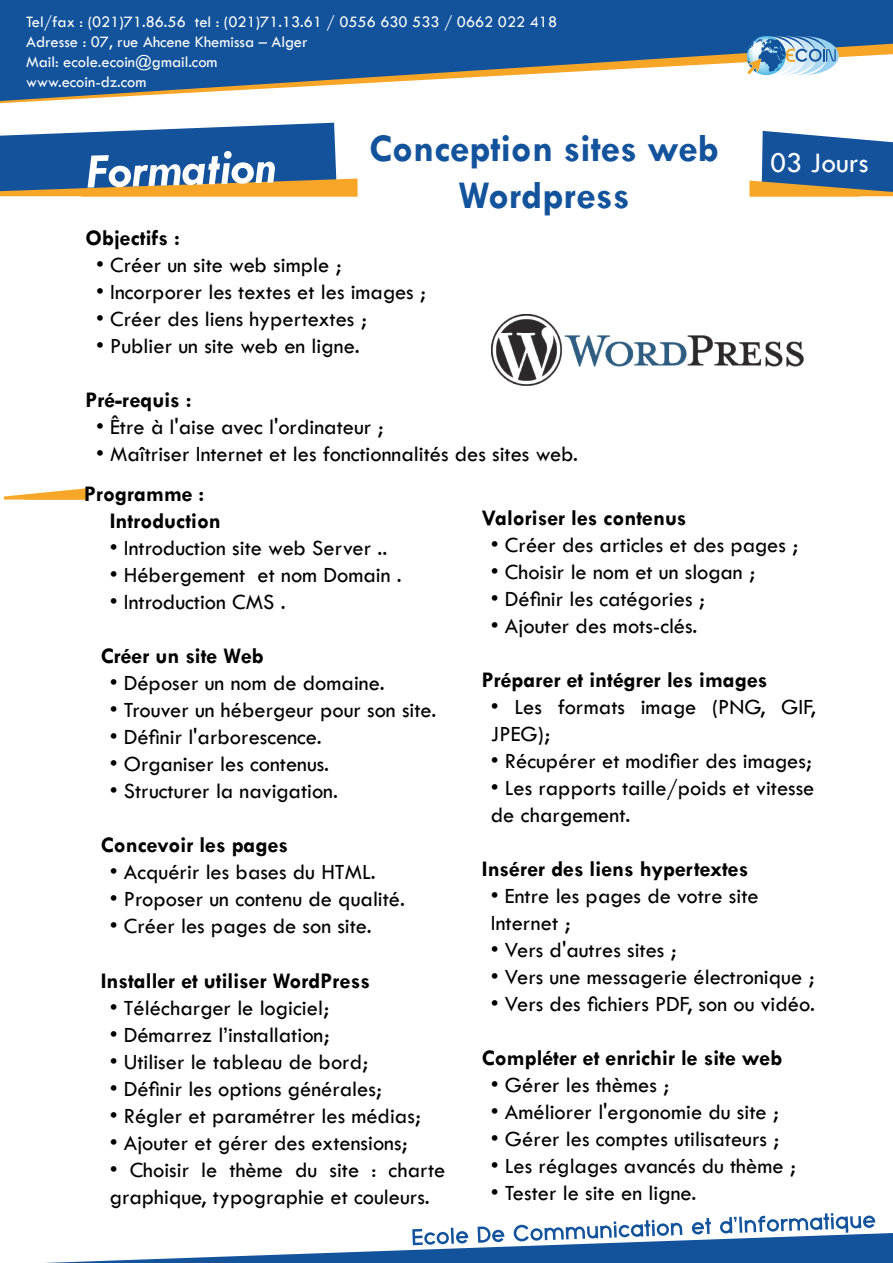
<style>
.page{position:relative;width:893px;height:1263px;background:#fff}
.page>*{position:absolute;margin:0;border:0;box-sizing:border-box;transform-origin:0 0}
.t1{font:italic 700 49.8px "Tw Cen";color:#fff}
.t2{font:700 39.6px/47.5px "Tw Cen";color:#13539c;text-align:center}
.t3{font:29.25px "Tw Cen";color:#fff}
.t4{font:22.5px "Tw Cen";color:#000}
.t5{font:700 22.5px "Tw Cen";color:#000}
.t6{font:22.5px "Tw Cen";color:#000100}
.t7{font:700 22.5px "Tw Cen";color:#000100}
.t8{font:16.5px/19.8px "Tw Cen";color:#fff}
</style>
<div class="page">
<svg style="left:0;top:0;width:893px;height:101px;fill:#13539c"></svg>
<svg style="left:747px;top:36px;width:92px;height:39px;background:#8eb3cf"></svg>
<svg style="left:44px;top:1213px;width:849px;height:50px"></svg>
<svg style="left:4px;top:488px;width:83px;height:12px"></svg>
<img style="left:491px;top:315px;width:312px;height:70px">
<svg style="left:0;top:123px;width:358px;height:74px;background:#567696"></svg>
<svg style="left:749px;top:131px;width:144px;height:66px;background:#5c7a99"></svg>
<p class="t8" style="left:26px;top:12px;width:533px">Tel/fax : (021)71.86.56 tel : (021)71.13.61 / 0556 630 533 / 0662 022 418<br>Adresse : 07, rue Ahcene Khemissa – Alger<br>Mail: ecole.ecoin@gmail.com<br>www.ecoin-dz.com</p>
<h2 class="t2" style="left:369px;top:123px;width:351px">Conception sites web<br>Wordpress</h2>
<h1 class="t1" style="left:85px;top:143px;width:191px;rotate:-2deg">Formation</h1>
<h3 class="t3" style="left:770px;top:145px;width:100px">03 Jours</h3>
<p class="t7" style="left:86px;top:224px;width:96px">Objectifs :</p>
<p class="t4" style="left:96px;top:251px;width:247px">• Créer un site web simple ;</p>
<p class="t4" style="left:96px;top:278px;width:332px">• Incorporer les textes et les images ;</p>
<p class="t4" style="left:96px;top:305px;width:272px">• Créer des liens hypertextes ;</p>
<p class="t4" style="left:96px;top:332px;width:265px">• Publier un site web en ligne.</p>
<p class="t7" style="left:86px;top:386px;width:108px">Pré-requis :</p>
<p class="t4" style="left:96px;top:413px;width:289px">• Être à l'aise avec l'ordinateur ;</p>
<p class="t4" style="left:96px;top:440px;width:483px">• Maîtriser Internet et les fonctionnalités des sites web.</p>
<p class="t5" style="left:84px;top:481px;width:122px">Programme :</p>
<p class="t7" style="left:110px;top:508px;width:113px">Introduction</p>
<p class="t4" style="left:110px;top:535px;width:279px">• Introduction site web Server ..</p>
<p class="t4" style="left:110px;top:562px;width:294px">• Hébergement et nom Domain .</p>
<p class="t4" style="left:110px;top:589px;width:177px">• Introduction CMS .</p>
<p class="t5" style="left:101px;top:643px;width:165px">Créer un site Web</p>
<p class="t4" style="left:110px;top:670px;width:277px">• Déposer un nom de domaine.</p>
<p class="t4" style="left:110px;top:697px;width:328px">• Trouver un hébergeur pour son site.</p>
<p class="t4" style="left:110px;top:724px;width:214px">• Définir l'arborescence.</p>
<p class="t4" style="left:110px;top:751px;width:221px">• Organiser les contenus.</p>
<p class="t4" style="left:110px;top:778px;width:230px">• Structurer la navigation.</p>
<p class="t5" style="left:101px;top:832px;width:189px">Concevoir les pages</p>
<p class="t4" style="left:110px;top:859px;width:268px">• Acquérir les bases du HTML.</p>
<p class="t4" style="left:110px;top:886px;width:297px">• Proposer un contenu de qualité.</p>
<p class="t4" style="left:110px;top:913px;width:264px">• Créer les pages de son site.</p>
<p class="t5" style="left:101px;top:967px;width:271px">Installer et utiliser WordPress</p>
<p class="t4" style="left:110px;top:994px;width:221px">• Télécharger le logiciel;</p>
<p class="t4" style="left:110px;top:1021px;width:221px">• Démarrez l’installation;</p>
<p class="t4" style="left:110px;top:1048px;width:260px">• Utiliser le tableau de bord;</p>
<p class="t4" style="left:110px;top:1075px;width:274px">• Définir les options générales;</p>
<p class="t4" style="left:110px;top:1102px;width:313px">• Régler et paramétrer les médias;</p>
<p class="t4" style="left:110px;top:1129px;width:299px">• Ajouter et gérer des extensions;</p>
<p class="t4" style="left:110px;top:1156px;width:337px">• Choisir le thème du site : charte</p>
<p class="t6" style="left:110px;top:1183px;width:321px">graphique, typographie et couleurs.</p>
<p class="t5" style="left:482px;top:504px;width:206px">Valoriser les contenus</p>
<p class="t4" style="left:491px;top:531px;width:309px">• Créer des articles et des pages ;</p>
<p class="t4" style="left:491px;top:558px;width:266px">• Choisir le nom et un slogan ;</p>
<p class="t4" style="left:491px;top:585px;width:216px">• Définir les catégories ;</p>
<p class="t4" style="left:491px;top:612px;width:208px">• Ajouter des mots-clés.</p>
<p class="t5" style="left:482px;top:666px;width:287px">Préparer et intégrer les images</p>
<p class="t4" style="left:491px;top:693px;width:327px">• Les formats image (PNG, GIF,</p>
<p class="t6" style="left:491px;top:720px;width:61px">JPEG);</p>
<p class="t4" style="left:491px;top:747px;width:323px">• Récupérer et modifier des images;</p>
<p class="t4" style="left:491px;top:774px;width:325px">• Les rapports taille/poids et vitesse</p>
<p class="t6" style="left:491px;top:801px;width:141px">de chargement.</p>
<p class="t5" style="left:482px;top:855px;width:268px">Insérer des liens hypertextes</p>
<p class="t4" style="left:491px;top:882px;width:269px">• Entre les pages de votre site</p>
<p class="t6" style="left:491px;top:909px;width:81px">Internet ;</p>
<p class="t4" style="left:491px;top:936px;width:187px">• Vers d'autres sites ;</p>
<p class="t4" style="left:491px;top:963px;width:325px">• Vers une messagerie électronique ;</p>
<p class="t4" style="left:491px;top:990px;width:326px">• Vers des fichiers PDF, son ou vidéo.</p>
<p class="t5" style="left:482px;top:1044px;width:302px">Compléter et enrichir le site web</p>
<p class="t4" style="left:491px;top:1071px;width:180px">• Gérer les thèmes ;</p>
<p class="t4" style="left:491px;top:1098px;width:290px">• Améliorer l'ergonomie du site ;</p>
<p class="t4" style="left:491px;top:1125px;width:290px">• Gérer les comptes utilisateurs ;</p>
<p class="t4" style="left:491px;top:1152px;width:307px">• Les réglages avancés du thème ;</p>
<p class="t4" style="left:491px;top:1179px;width:207px">• Tester le site en ligne.</p>
</div>
